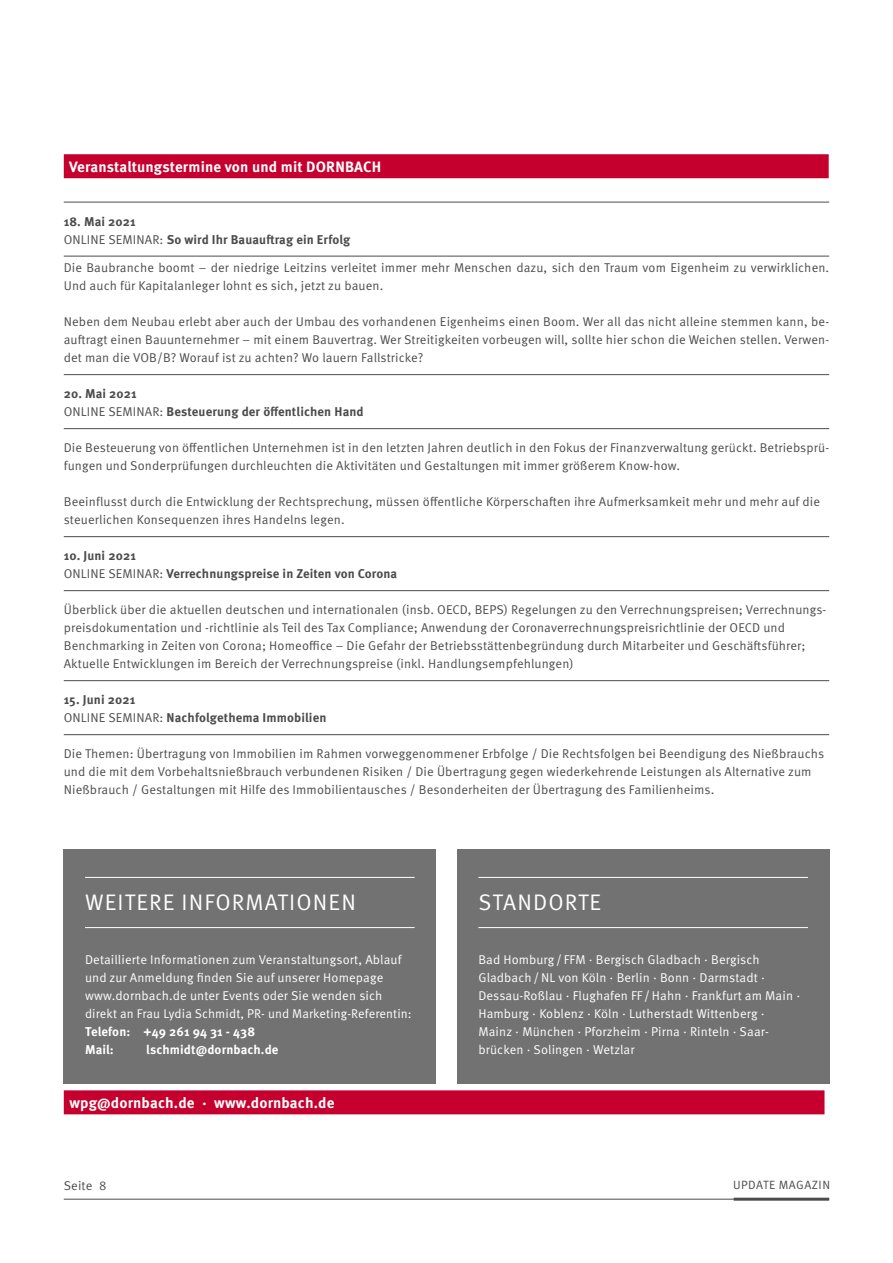
<style>
.page{position:relative;width:893px;height:1263px;background:#fff}
.page>*{position:absolute;margin:0;border:0;box-sizing:border-box;transform-origin:0 0}
.Überschrift_Meta_Reg{font:22.5px "Meta Pro";letter-spacing:.05em;color:#fff}
.Überschrift_Meta_Bol{font:700 15px "Meta Pro";letter-spacing:.01em;color:#fff}
.Fließtext_Meta_Regul{font:12.75px/18px "Meta Pro";letter-spacing:.01em;color:#4b4c4d}
.Fließtext_Weiß_Meta{font:12.75px/18px "Meta Pro";letter-spacing:.01em;color:#fff}
.Fließtext_Meta_Regul-2{font:700 12.75px/18px "Meta Pro";letter-spacing:.01em;color:#4b4c4d}
.Fließtext_Weiß_Meta-2{font:700 12.75px "Meta Pro";letter-spacing:.01em;color:#fff}
.t1{font:12px "Meta Pro";letter-spacing:.04em;color:#4b4c4d}
.s1{font-weight:400}
</style>
<div class="page">
<hr style="left:64px;top:1199px;width:765px;height:1px;background:#4b4c4d">
<hr style="left:734px;top:1198px;width:95px;height:3px;background:#4b4c4d">
<div style="left:64px;top:1090px;width:760px;height:24px;background:#c5002e"></div>
<div style="left:64px;top:849px;width:372px;height:234px;background:#717271"></div>
<div style="left:457px;top:849px;width:372px;height:234px;background:#717271"></div>
<hr style="left:85px;top:877px;width:330px;height:1px;background:#fff">
<hr style="left:85px;top:927px;width:330px;height:1px;background:#fff">
<hr style="left:478px;top:877px;width:330px;height:1px;background:#fff">
<hr style="left:478px;top:927px;width:330px;height:1px;background:#fff">
<div style="left:64px;top:154px;width:765px;height:24px;background:#c5002e"></div>
<hr style="left:64px;top:202px;width:765px;height:1px;background:#4b4c4d">
<hr style="left:64px;top:256px;width:765px;height:1px;background:#4b4c4d">
<hr style="left:64px;top:374px;width:765px;height:1px;background:#4b4c4d">
<hr style="left:64px;top:428px;width:765px;height:1px;background:#4b4c4d">
<hr style="left:64px;top:536px;width:765px;height:1px;background:#4b4c4d">
<hr style="left:64px;top:590px;width:765px;height:1px;background:#4b4c4d">
<hr style="left:64px;top:680px;width:765px;height:1px;background:#4b4c4d">
<hr style="left:64px;top:734px;width:765px;height:1px;background:#4b4c4d">
<p class="Überschrift_Meta_Bol" style="left:69px;top:155px;width:314px">Veranstaltungstermine von und mit DORNBACH</p>
<p class="Fließtext_Meta_Regul-2" style="left:64px;top:212px;width:73px">18. Mai 2021</p>
<p class="Fließtext_Meta_Regul-2" style="left:64px;top:230px;width:288px"><span class="s1">ONLINE SEMINAR:</span> So wird Ihr Bauauftrag ein Erfolg</p>
<p class="Fließtext_Meta_Regul" style="left:64px;top:258px;width:767px">Die Baubranche boomt – der niedrige Leitzins verleitet immer mehr Menschen dazu, sich den Traum vom Eigenheim zu verwirklichen.<br>Und auch für Kapitalanleger lohnt es sich, jetzt zu bauen.</p>
<p class="Fließtext_Meta_Regul" style="left:64px;top:312px;width:767px;text-align:justify">Neben dem Neubau erlebt aber auch der Umbau des vorhandenen Eigenheims einen Boom. Wer all das nicht alleine stemmen kann, be&shy;auftragt einen Bauunternehmer – mit einem Bauvertrag. Wer Streitigkeiten vorbeugen will, sollte hier schon die Weichen stellen. Verwen&shy;det man die VOB/B? Worauf ist zu achten? Wo lauern Fallstricke?</p>
<p class="Fließtext_Meta_Regul-2" style="left:64px;top:384px;width:75px">20. Mai 2021</p>
<p class="Fließtext_Meta_Regul-2" style="left:64px;top:402px;width:301px"><span class="s1">ONLINE SEMINAR:</span> Besteuerung der öffentlichen Hand</p>
<p class="Fließtext_Meta_Regul" style="left:64px;top:438px;width:767px">Die Besteuerung von öffentlichen Unternehmen ist in den letzten Jahren deutlich in den Fokus der Finanzverwaltung gerückt. Betriebsprü&shy;fungen und Sonderprüfungen durchleuchten die Aktivitäten und Gestaltungen mit immer größerem Know-how.</p>
<p class="Fließtext_Meta_Regul" style="left:64px;top:492px;width:758px">Beeinflusst durch die Entwicklung der Rechtsprechung, müssen öffentliche Körperschaften ihre Aufmerksamkeit mehr und mehr auf die steuerlichen Konsequenzen ihres Handelns legen.</p>
<p class="Fließtext_Meta_Regul-2" style="left:64px;top:546px;width:335px">10. Juni 2021<br><span class="s1">ONLINE SEMINAR:</span> Verrechnungspreise in Zeiten von Corona</p>
<p class="Fließtext_Meta_Regul" style="left:64px;top:600px;width:764px">Überblick über die aktuellen deutschen und internationalen (insb. OECD, BEPS) Regelungen zu den Verrechnungspreisen; Verrechnungs&shy;preisdokumentation und -richtlinie als Teil des Tax Compliance; Anwendung der Coronaverrechnungspreisrichtlinie der OECD und Benchmarking in Zeiten von Corona; Homeoffice – Die Gefahr der Betriebsstättenbegründung durch Mitarbeiter und Geschäftsführer; Aktuelle Entwicklungen im Bereich der Verrechnungspreise (inkl. Handlungsempfehlungen)</p>
<p class="Fließtext_Meta_Regul-2" style="left:64px;top:690px;width:264px">15. Juni 2021<br><span class="s1">ONLINE SEMINAR:</span> Nachfolgethema Immobilien</p>
<p class="Fließtext_Meta_Regul" style="left:64px;top:744px;width:762px">Die Themen: Übertragung von Immobilien im Rahmen vorweggenommener Erbfolge / Die Rechtsfolgen bei Beendigung des Nießbrauchs und die mit dem Vorbehaltsnießbrauch verbundenen Risiken / Die Übertragung gegen wiederkehrende Leistungen als Alternative zum<br>Nießbrauch / Gestaltungen mit Hilfe des Immobilientausches / Besonderheiten der Übertragung des Familienheims.</p>
<p class="Überschrift_Meta_Reg" style="left:85px;top:885px;width:272px">WEITERE INFORMATIONEN</p>
<p class="Fließtext_Weiß_Meta" style="left:85px;top:950px;width:328px">Detaillierte Informationen zum Veranstaltungsort, Ablauf und zur Anmeldung finden Sie auf unserer Homepage www.dornbach.de unter Events oder Sie wenden sich direkt an Frau Lydia Schmidt, PR- und Marketing-Referentin:</p>
<p class="Fließtext_Weiß_Meta-2" style="left:85px;top:1021px;width:172px">Telefon: +49 261 94 31 - 438</p>
<p class="Fließtext_Weiß_Meta-2" style="left:85px;top:1039px;width:30px">Mail:</p>
<p class="Fließtext_Weiß_Meta-2" style="left:146px;top:1039px;width:134px">lschmidt@dornbach.de</p>
<p class="Überschrift_Meta_Bol" style="left:69px;top:1091px;width:267px">wpg@dornbach.de · www.dornbach.de</p>
<p class="Überschrift_Meta_Reg" style="left:478px;top:885px;width:124px">STANDORTE</p>
<p class="Fließtext_Weiß_Meta" style="left:478px;top:950px;width:323px">Bad Homburg / FFM · Bergisch Gladbach · Bergisch Gladbach /NL von Köln · Berlin · Bonn · Darmstadt · Dessau-Roßlau · Flughafen FF /Hahn · Frankfurt am Main · Hamburg · Koblenz · Köln · Lutherstadt Wittenberg · Mainz · München · Pforzheim · Pirna · Rinteln · Saar&shy;brücken · Solingen · Wetzlar</p>
<p class="Fließtext_Meta_Regul" style="left:64px;top:1175px;width:44px">Seite 8</p>
<p class="t1" style="left:733px;top:1176px;width:98px">UPDATE MAGAZIN</p>
</div>
